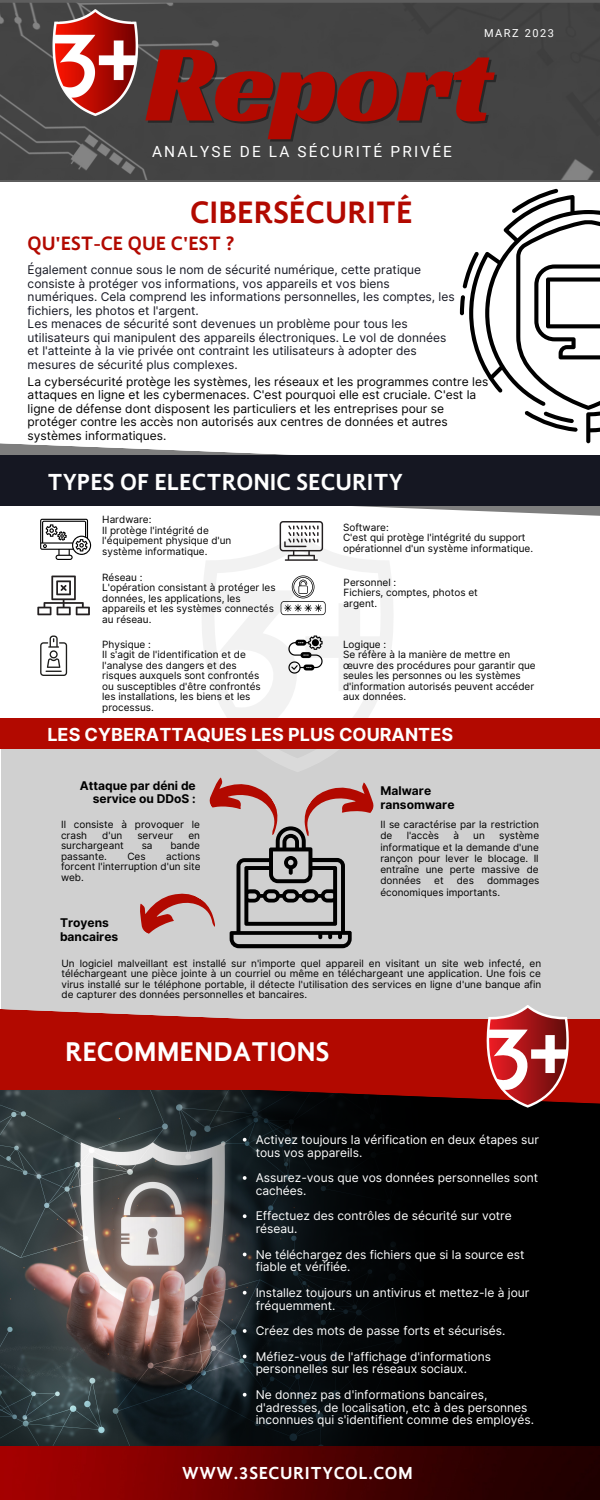
<style>
.page{position:relative;width:600px;height:1500px;background:#fff}
.page>*{position:absolute;margin:0;border:0;box-sizing:border-box;transform-origin:0 0}
.t1{font:111.7px "Racing Sans One";letter-spacing:-.02em;color:#b20900}
.t2{font:700 32px "Gandhi Sans";color:#b20900}
.t3{font:700 28px "Gandhi Sans";color:#fff}
.t4{font:700 24px "Gandhi Sans";color:#fff}
.t5{font:700 20px "Gandhi Sans";color:#b20900}
.t6{font:700 18px "Inter";color:#fff}
.t7{font:700 18px "Gandhi Sans";letter-spacing:.03em;color:#fff}
.t8{font:15.4px "Roboto";letter-spacing:.14em;color:#fff}
.t9{font:12px/12.8px "Inter";color:#fff}
.t10{font:12px/13.5px "Inter";color:#151722}
.t11{font:12px/13.5px "Inter";color:#000}
.t12{font:700 12px/13.5px "Inter";color:#000}
.t13{font:11px "Roboto";letter-spacing:.14em;color:#fff}
.t14{font:10px/10.5px "Inter";color:#000}
</style>
<div class="page">
<div style="left:0;top:0;width:600px;height:182px;background:#434343"></div>
<img style="left:44px;top:0;width:101px;height:121px">
<img style="left:0;top:1106px;width:103px;height:340px">
<div style="left:424px;top:1089px;width:176px;height:365px;background:#000"></div>
<img style="left:103px;top:1106px;width:321px;height:340px">
<div style="left:1px;top:742px;width:599px;height:292px;background:#d0d0d0"></div>
<svg style="left:201px;top:532px;width:194px;height:217px"></svg>
<div style="left:0;top:718px;width:600px;height:30px;background:#b20900"></div>
<svg style="left:0;top:443px;width:600px;height:73px"></svg>
<div style="left:0;top:455px;width:600px;height:51px;background:#151722"></div>
<svg style="left:0;top:1009px;width:600px;height:97px"></svg>
<div style="left:0;top:1019px;width:600px;height:71px;background:#b20900"></div>
<svg style="left:484px;top:1005px;width:87px;height:103px"></svg>
<img style="left:0;top:1446px;width:600px;height:53px">
<svg style="left:40px;top:519px;width:51px;height:41px"></svg>
<svg style="left:280px;top:521px;width:43px;height:40px"></svg>
<svg style="left:37px;top:576px;width:53px;height:39px"></svg>
<svg style="left:281px;top:575px;width:45px;height:40px"></svg>
<svg style="left:40px;top:636px;width:27px;height:40px"></svg>
<svg style="left:288px;top:636px;width:35px;height:38px"></svg>
<svg style="left:140px;top:777px;width:234px;height:172px"></svg>
<svg style="left:460px;top:188px;width:140px;height:255px"></svg>
<svg style="left:243px;top:1138px;width:4px;height:4px"></svg>
<svg style="left:243px;top:1176px;width:4px;height:4px"></svg>
<svg style="left:243px;top:1214px;width:4px;height:4px"></svg>
<svg style="left:243px;top:1253px;width:4px;height:3px"></svg>
<svg style="left:243px;top:1291px;width:4px;height:4px"></svg>
<svg style="left:243px;top:1329px;width:4px;height:4px"></svg>
<svg style="left:243px;top:1355px;width:4px;height:3px"></svg>
<svg style="left:243px;top:1393px;width:4px;height:4px"></svg>
<p class="t13" style="left:484px;top:27px;width:72px">MARZ 2023</p>
<h1 class="t1" style="left:145px;top:11px;width:349px">Report</h1>
<h3 class="t8" style="left:152px;top:143px;width:302px">ANALYSE DE LA SÉCURITÉ PRIVÉE</h3>
<h2 class="t2" style="left:190px;top:199px;width:224px">CIBERSÉCURITÉ</h2>
<h3 class="t5" style="left:28px;top:235px;width:208px">QU'EST-CE QUE C'EST ?</h3>
<p class="t10" style="left:28px;top:263px;width:429px">Également connue sous le nom de sécurité numérique, cette pratique consiste à protéger vos informations, vos appareils et vos biens numériques. Cela comprend les informations personnelles, les comptes, les fichiers, les photos et l'argent.<br>Les menaces de sécurité sont devenues un problème pour tous les utilisateurs qui manipulent des appareils électroniques. Le vol de données et l'atteinte à la vie privée ont contraint les utilisateurs à adopter des mesures de sécurité plus complexes.</p>
<p class="t11" style="left:28px;top:375px;width:462px">La cybersécurité protège les systèmes, les réseaux et les programmes contre les attaques en ligne et les cybermenaces. C'est pourquoi elle est cruciale. C'est la ligne de défense dont disposent les particuliers et les entreprises pour se protéger contre les accès non autorisés aux centres de données et autres systèmes informatiques.</p>
<h3 class="t4" style="left:47px;top:472px;width:357px">TYPES OF ELECTRONIC SECURITY</h3>
<p class="t14" style="left:102px;top:514px;width:131px">Hardware:<br>Il protège l'intégrité de l'équipement physique d'un système informatique.</p>
<p class="t14" style="left:343px;top:522px;width:192px">Software:<br>C'est qui protège l'intégrité du support opérationnel d'un système informatique.</p>
<p class="t14" style="left:102px;top:572px;width:175px">Réseau :<br>L'opération consistant à protéger les données, les applications, les appareils et les systèmes connectés au réseau.</p>
<p class="t14" style="left:344px;top:577px;width:136px">Personnel :<br>Fichiers, comptes, photos et argent.</p>
<p class="t14" style="left:102px;top:639px;width:160px">Physique :<br>Il s'agit de l'identification et de l'analyse des dangers et des risques auxquels sont confrontés ou susceptibles d'être confrontés les installations, les biens et les processus.</p>
<p class="t14" style="left:343px;top:639px;width:194px">Logique :<br>Se réfère à la manière de mettre en œuvre des procédures pour garantir que seules les personnes ou les systèmes d'information autorisés peuvent accéder aux données.</p>
<h3 class="t6" style="left:47px;top:723px;width:407px">LES CYBERATTAQUES LES PLUS COURANTES</h3>
<p class="t12" style="left:80px;top:779px;width:117px;text-align:right">Attaque par déni de service ou DDoS :</p>
<p class="t14" style="left:61px;top:820px;width:140px">Il consiste à provoquer le crash</p>
<p class="t14" style="left:102px;top:830px;width:22px">d'un</p>
<p class="t14" style="left:137px;top:830px;width:37px">serveur</p>
<p class="t14" style="left:188px;top:830px;width:13px">en</p>
<p class="t14" style="left:61px;top:841px;width:64px">surchargeant</p>
<p class="t14" style="left:142px;top:841px;width:12px">sa</p>
<p class="t14" style="left:170px;top:841px;width:31px">bande</p>
<p class="t14" style="left:61px;top:851px;width:47px">passante.</p>
<p class="t14" style="left:127px;top:851px;width:20px">Ces</p>
<p class="t14" style="left:61px;top:851px;width:141px;text-align:justify;text-indent:105px">actions forcent l'interruption d'un site web.</p>
<p class="t12" style="left:60px;top:916px;width:60px">Troyens bancaires</p>
<p class="t12" style="left:380px;top:784px;width:76px">Malware ransomware</p>
<p class="t14" style="left:380px;top:819px;width:160px;line-height:11.2px">Il se caractérise par la restriction de</p>
<p class="t14" style="left:380px;top:830px;width:160px;line-height:11.2px;text-align:justify;text-indent:119px">système informatique et la demande d'une rançon pour lever le blocage. Il entraîne une perte massive de données</p>
<p class="t14" style="left:407px;top:831px;width:34px">l'accès</p>
<p class="t14" style="left:453px;top:831px;width:7px">à</p>
<p class="t14" style="left:473px;top:831px;width:13px">un</p>
<p class="t14" style="left:380px;top:875px;width:160px;line-height:11.2px;text-indent:107px">dommages économiques importants.</p>
<p class="t14" style="left:434px;top:876px;width:11px">et</p>
<p class="t14" style="left:457px;top:876px;width:19px">des</p>
<p class="t14" style="left:62px;top:958px;width:481px;text-align:justify">Un logiciel malveillant est installé sur n'importe quel appareil en visitant un site web infecté, en téléchargeant une pièce jointe à un courriel ou même en téléchargeant une application. Une fois ce virus installé sur le téléphone portable, il détecte l'utilisation des services en ligne d'une banque afin de capturer des données personnelles et bancaires.</p>
<h3 class="t3" style="left:65px;top:1040px;width:266px">RECOMMENDATIONS</h3>
<p class="t9" style="left:256px;top:1133px;width:285px">Activez toujours la vérification en deux étapes sur tous vos appareils.</p>
<p class="t9" style="left:256px;top:1171px;width:284px">Assurez-vous que vos données personnelles sont cachées.</p>
<p class="t9" style="left:256px;top:1210px;width:258px">Effectuez des contrôles de sécurité sur votre réseau.</p>
<p class="t9" style="left:256px;top:1248px;width:270px">Ne téléchargez des fichiers que si la source est fiable et vérifiée.</p>
<p class="t9" style="left:256px;top:1286px;width:275px">Installez toujours un antivirus et mettez-le à jour fréquemment.</p>
<p class="t9" style="left:256px;top:1318px;width:251px;line-height:25.5px">Créez des mots de passe forts et sécurisés.<br>Méfiez-vous de l'affichage d'informations</p>
<p class="t9" style="left:256px;top:1356px;width:233px;line-height:25.5px">personnelles sur les réseaux sociaux.<br>Ne donnez pas d'informations bancaires,</p>
<p class="t9" style="left:256px;top:1401px;width:280px">d'adresses, de localisation, etc à des personnes inconnues qui s'identifient comme des employés.</p>
<h3 class="t7" style="left:182px;top:1465px;width:232px">WWW.3SECURITYCOL.COM</h3>
</div>
